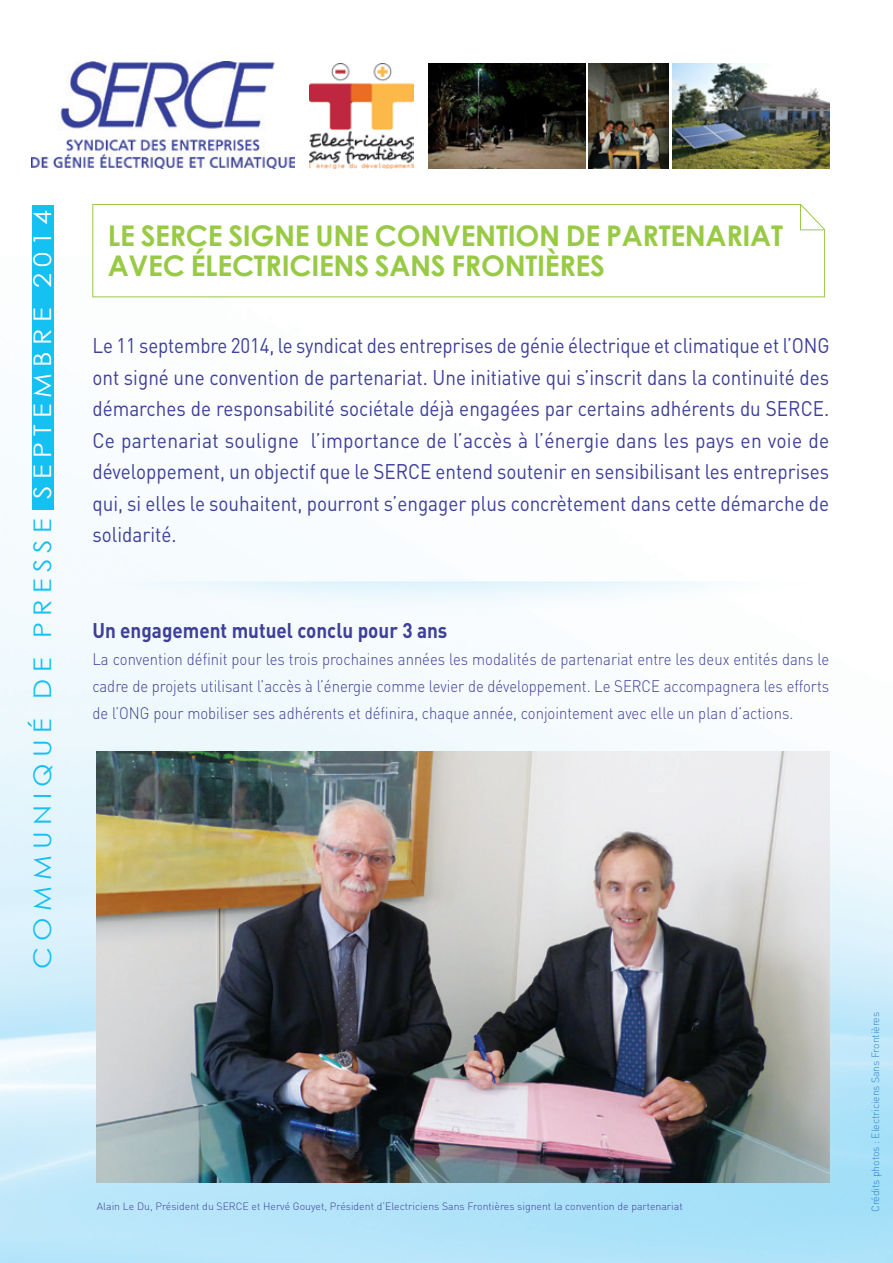
<style>
.page{position:relative;width:893px;height:1263px;background:#fff}
.page>*{position:absolute;margin:0;border:0;box-sizing:border-box;transform-origin:0 0}
.t1{font:700 28.5px/30px "Century Gothic";letter-spacing:-.01em;color:#98ca45}
.t2{font:24.3px "Century Gothic";letter-spacing:.23em;color:#15c0f2;scale:1.11 1}
.t3{font:21px/31.5px "DIN";color:#3e3f99;text-align:justify;scale:.89 1}
.t4{font:700 21px "DIN";color:#3e3f99;scale:.9 1}
.t5{font:300 16.5px/27px "DIN";color:#3e3f99;text-align:justify;scale:.9 1}
.t6{font:300 10.5px "DIN";color:#3e3f99}
.t7{font:300 10.5px "DIN";letter-spacing:-.01em;color:#4194d0}
.s1{color:#fff}
</style>
<div class="page">
<img style="left:0;top:256px;width:893px;height:1007px">
<img style="left:428px;top:64px;width:157px;height:105px">
<img style="left:589px;top:64px;width:79px;height:105px">
<img style="left:672px;top:64px;width:157px;height:105px">
<img style="left:97px;top:752px;width:732px;height:430px">
<svg style="left:92px;top:204px;width:733px;height:94px"></svg>
<svg style="left:800px;top:204px;width:26px;height:27px"></svg>
<img style="left:32px;top:62px;width:262px;height:106px">
<div style="left:32px;top:205px;width:22px;height:305px;background:#15c0f2"></div>
<img style="left:310px;top:64px;width:103px;height:105px">
<p class="t2" style="left:27px;top:969px;width:685px;rotate:-90deg">COMMUNIQUÉ DE PRESSE <span class="s1">SEPTEMBRE 2014</span></p>
<p class="t1" style="left:108px;top:220px;width:677px">LE SERCE SIGNE UNE CONVENTION DE PARTENARIAT<br>AVEC ÉLECTRICIENS SANS FRONTIÈRES</p>
<p class="t3" style="left:92px;top:330px;width:830px">Le 11 septembre 2014, le syndicat des entreprises de génie électrique et climatique et l’ONG ont signé une convention de partenariat. Une initiative qui s’inscrit dans la continuité des démarches de responsabilité sociétale déjà engagées par certains adhérents du SERCE.<br>Ce partenariat souligne l’importance de l’accès à l’énergie dans les pays en voie de développement, un objectif que le SERCE entend soutenir en sensibilisant les entreprises qui, si elles le souhaitent, pourront s’engager plus concrètement dans cette démarche de solidarité.</p>
<p class="t4" style="left:92px;top:617px;width:396px">Un engagement mutuel conclu pour 3 ans</p>
<p class="t5" style="left:92px;top:645px;width:820px">La convention définit pour les trois prochaines années les modalités de partenariat entre les deux entités dans le cadre de projets utilisant l’accès à l’énergie comme levier de développement. Le SERCE accompagnera les efforts de l’ONG pour mobiliser ses adhérents et définira, chaque année, conjointement avec elle un plan d’actions.</p>
<p class="t6" style="left:97px;top:1200px;width:587px">Alain Le Du, Président du SERCE et Hervé Gouyet, Président d’Electriciens Sans Frontières signent la convention de partenariat</p>
<p class="t7" style="left:869px;top:1212px;width:202px;rotate:-90deg">Crédits photos : Electriciens Sans Frontières</p>
</div>
